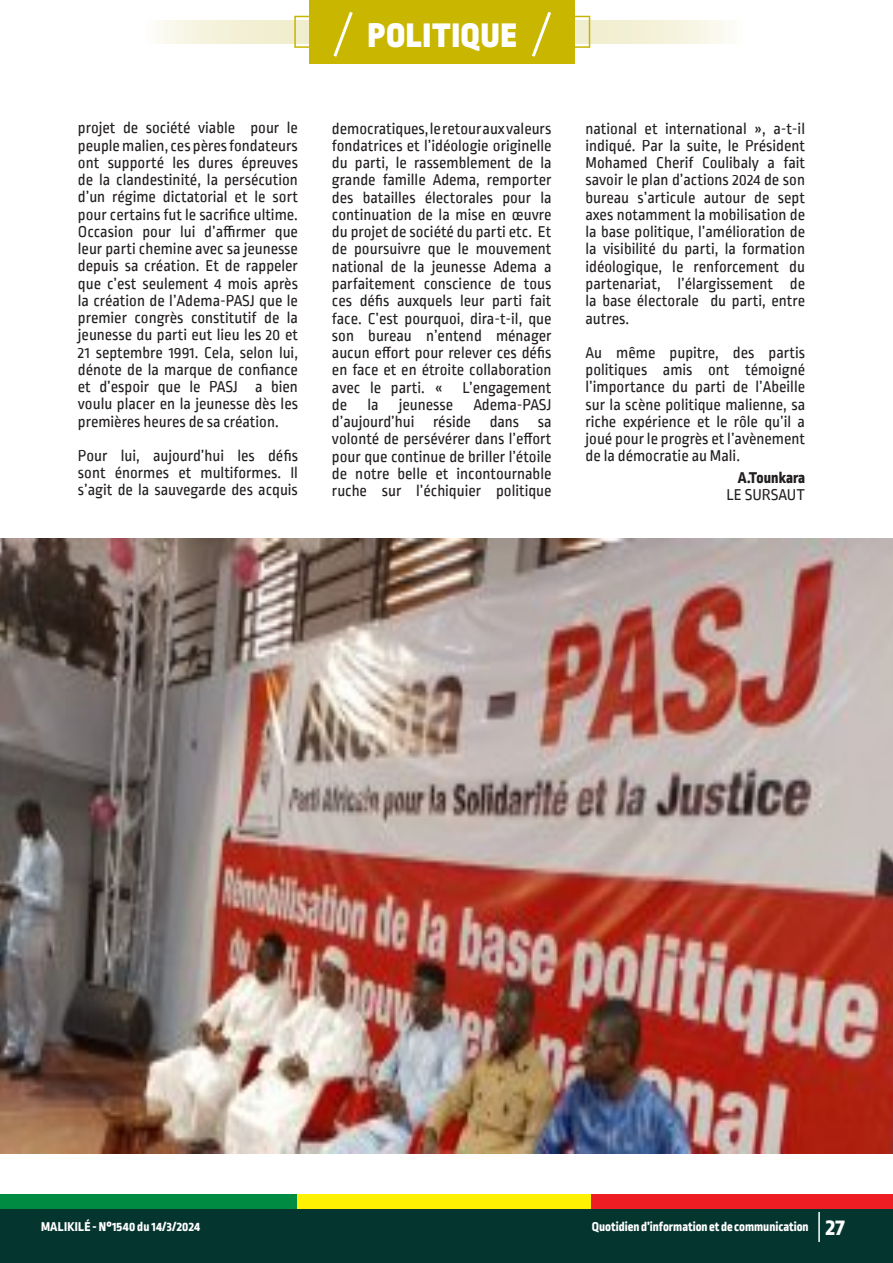
<style>
.page{position:relative;width:893px;height:1263px;background:#fff}
.page>*{position:absolute;margin:0;border:0;box-sizing:border-box;transform-origin:0 0}
.t1{font:900 36px "Ropa Sans Pro";letter-spacing:.03em;color:#fff}
.t2{font:16.5px/17.2px "Ropa Sans PTT";color:#231f20;text-align:justify}
.t3{font:800 16.5px "Ropa Sans Pro";color:#231f20}
.t4{font:800 13.5px "Ropa Sans Pro";color:#fff}
.t5{font:800 13.5px "Ropa Sans Pro";letter-spacing:.02em;color:#fff}
.s1{font-size:24px}
</style>
<div class="page">
<div style="left:0;top:1195px;width:297px;height:17px;background:#008b43"></div>
<div style="left:297px;top:1195px;width:297px;height:17px;background:#fff101"></div>
<div style="left:592px;top:1195px;width:301px;height:17px;background:#ee1d23"></div>
<div style="left:0;top:1209px;width:893px;height:54px;background:#05352f"></div>
<hr style="left:818px;top:1212px;width:2px;height:30px;background:#fff">
<svg style="left:157px;top:20px;width:572px;height:23px;background:#f4f1da"></svg>
<div style="left:294px;top:16px;width:296px;height:32px;border:2px solid #c8b600"></div>
<div style="left:310px;top:0;width:265px;height:64px;background:#c8b600"></div>
<svg style="left:333px;top:11px;width:20px;height:46px"></svg>
<svg style="left:531px;top:11px;width:20px;height:46px"></svg>
<img style="left:0;top:539px;width:893px;height:615px">
<p class="t2" style="left:78px;top:120px;width:222px">projet de société viable pour le peuple malien, ces pères fondateurs ont supporté les dures épreuves de la clandestinité, la persécution d’un régime dictatorial et le sort pour certains fut le sacrifice ultime.<br>Occasion pour lui d’affirmer que leur parti chemine avec sa jeunesse depuis sa création. Et de rappeler que c’est seulement 4 mois après la création de l’Adema-PASJ que le premier congrès constitutif de la jeunesse du parti eut lieu les 20 et 21 septembre 1991. Cela, selon lui, dénote de la marque de confiance et d’espoir que le PASJ a bien voulu placer en la jeunesse dès les premières heures de sa création.</p>
<p class="t2" style="left:78px;top:448px;width:222px">Pour lui, aujourd’hui les défis sont énormes et multiformes. Il s’agit de la sauvegarde des acquis</p>
<p class="t1" style="left:368px;top:13px;width:150px">POLITIQUE</p>
<p class="t2" style="left:332px;top:121px;width:221px">democratiques, le retour aux valeurs fondatrices et l’idéologie originelle du parti, le rassemblement de la grande famille Adema, remporter des batailles électorales pour la continuation de la mise en œuvre du projet de société du parti etc. Et de poursuivre que le mouvement national de la jeunesse Adema a parfaitement conscience de tous ces défis auxquels leur parti fait face. C’est pourquoi, dira-t-il, que son bureau n’entend ménager aucun effort pour relever ces défis en face et en étroite collaboration avec le parti. « L’engagement de la jeunesse Adema-PASJ d’aujourd’hui réside dans sa volonté de persévérer dans l’effort pour que continue de briller l’étoile de notre belle et incontournable ruche sur l’échiquier politique</p>
<p class="t2" style="left:585px;top:121px;width:221px">national et international », a-t-il indiqué. Par la suite, le Président Mohamed Cherif Coulibaly a fait savoir le plan d’actions 2024 de son bureau s’articule autour de sept axes notamment la mobilisation de la base politique, l’amélioration de la visibilité du parti, la formation idéologique, le renforcement du partenariat, l’élargissement de la base électorale du parti, entre autres.</p>
<p class="t2" style="left:585px;top:345px;width:221px">Au même pupitre, des partis politiques amis ont témoigné l’importance du parti de l’Abeille sur la scène politique malienne, sa riche expérience et le rôle qu’il a joué pour le progrès et l’avènement de la démocratie au Mali.</p>
<p class="t3" style="left:738px;top:468px;width:69px">A.Tounkara</p>
<p class="t2" style="left:726px;top:487px;width:80px">LE SURSAUT</p>
<p class="t5" style="left:41px;top:1219px;width:161px">MALIKILÉ - N°1540 du 14/3/2024</p>
<p class="t4" style="left:592px;top:1219px;width:254px">Quotidien d’information et de communication <span class="s1">27</span></p>
</div>
